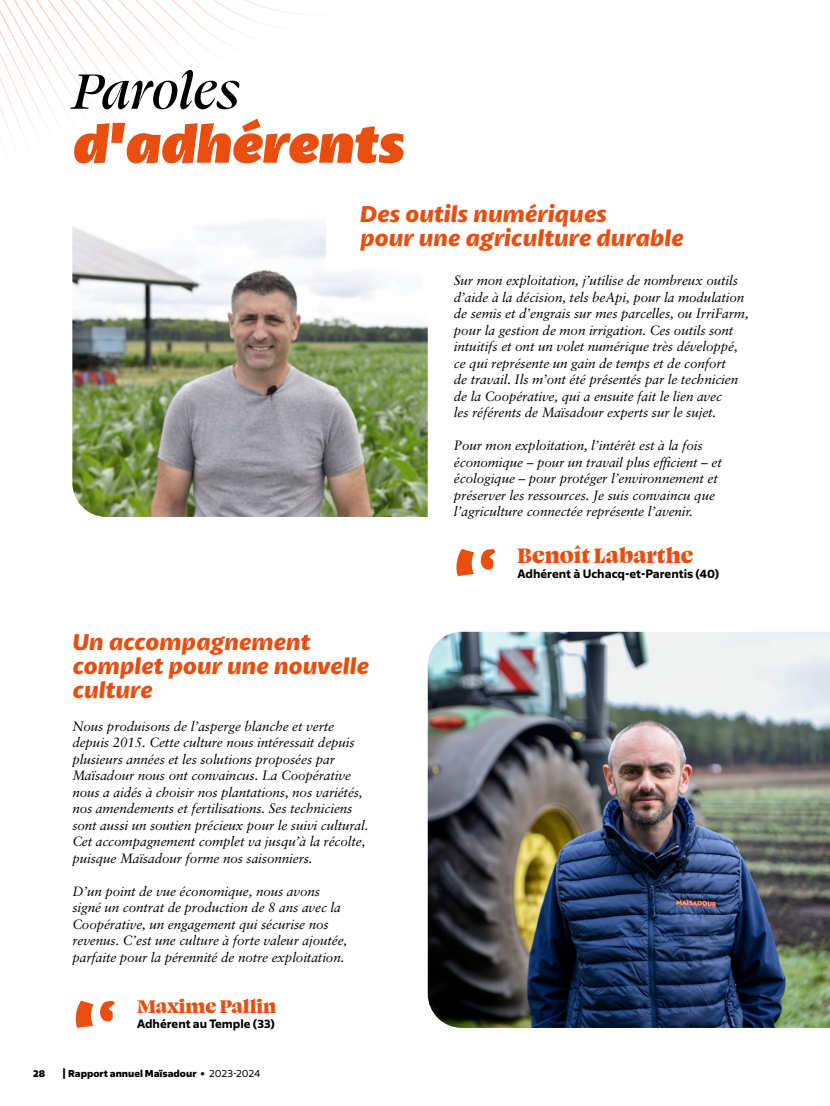
<style>
.page{position:relative;width:830px;height:1106px;background:#fff}
.page>*{position:absolute;margin:0;border:0;box-sizing:border-box;transform-origin:0 0}
.t1{font:900 72px "Petala Pro";color:#e94e0f}
.t2{font:italic 900 57px "Petala Pro";color:#e94e0f}
.t3{font:italic 500 57px "Swear Display";color:#000}
.t4{font:italic 700 24px/24px "Petala Pro";color:#e94e0f}
.t5{font:900 24px "Swear Display";color:#e94e0f}
.t6{font:900 21px "Swear Display";color:#e94e0f}
.t7{font:italic 13.5px/16.5px "Sabon LT Pro";letter-spacing:-.01em;color:#000}
.t8{font:700 12.75px "Salis MVB";color:#000}
.t9{font:800 10.5px "Salis MVB";color:#000}
.s1{font-family:"Salted";font-weight:400}
.s2{font-weight:400}
</style>
<div class="page">
<img style="left:427px;top:632px;width:402px;height:396px">
<img style="left:0;top:0;width:428px;height:517px">
<h2 class="t3" style="left:72px;top:55px;width:169px">Paroles</h2>
<h2 class="t2" style="left:72px;top:103px;width:333px">d'adhérents</h2>
<h3 class="t4" style="left:360px;top:202px;width:325px">Des outils numériques<br>pour une agriculture durable</h3>
<p class="t7" style="left:453px;top:272px;width:296px">Sur mon exploitation, j’utilise de nombreux outils d’aide à la décision, tels beApi, pour la modulation de semis et d’engrais sur mes parcelles, ou IrriFarm, pour la gestion de mon irrigation. Ces outils sont intuitifs et ont un volet numérique très développé, ce qui représente un gain de temps et de confort<br>de travail. Ils m’ont été présentés par le technicien de la Coopérative, qui a ensuite fait le lien avec<br>les référents de Maïsadour experts sur le sujet.</p>
<p class="t7" style="left:453px;top:437px;width:269px">Pour mon exploitation, l’intérêt est à la fois économique – pour un travail plus efficient – et écologique – pour protéger l’environnement et préserver les ressources. Je suis convaincu que l’agriculture connectée représente l’avenir.</p>
<h3 class="t4" style="left:72px;top:630px;width:298px">Un accompagnement complet pour une nouvelle culture</h3>
<p class="t7" style="left:72px;top:717px;width:297px">Nous produisons de l’asperge blanche et verte depuis 2015. Cette culture nous intéressait depuis plusieurs années et les solutions proposées par Maïsadour nous ont convaincus. La Coopérative nous a aidés à choisir nos plantations, nos variétés, nos amendements et fertilisations. Ses techniciens sont aussi un soutien précieux pour le suivi cultural.<br>Cet accompagnement complet va jusqu’à la récolte, puisque Maïsadour forme nos saisonniers.</p>
<p class="t7" style="left:72px;top:882px;width:276px">D’un point de vue économique, nous avons signé un contrat de production de 8 ans avec la Coopérative, un engagement qui sécurise nos revenus. C’est une culture à forte valeur ajoutée, parfaite pour la pérennité de notre exploitation.</p>
<h1 class="t1" style="left:73px;top:978px;width:47px">‘<span class="s1">‘</span></h1>
<h3 class="t6" style="left:137px;top:991px;width:141px">Maxime Pallin</h3>
<p class="t8" style="left:137px;top:1015px;width:139px">Adhérent au Temple (33)</p>
<p class="t9" style="left:33px;top:1066px;width:14px">28</p>
<p class="t9" style="left:62px;top:1066px;width:200px">| Rapport annuel Maïsadour <span class="s2">• 2023-2024</span></p>
<h1 class="t1" style="left:453px;top:527px;width:47px">‘<span class="s1">‘</span></h1>
<h3 class="t5" style="left:517px;top:539px;width:177px">Benoît Labarthe</h3>
<p class="t8" style="left:517px;top:565px;width:203px">Adhérent à Uchacq-et-Parentis (40)</p>
</div>
